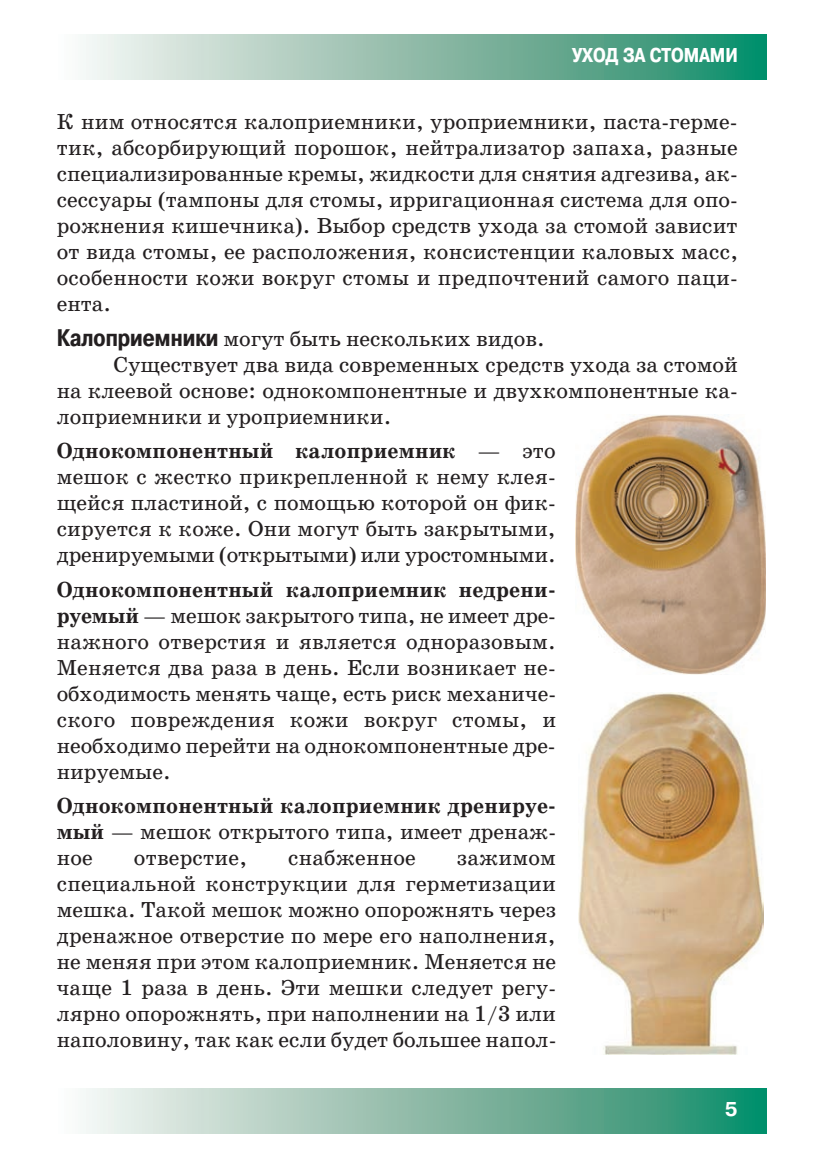
<style>
.page{position:relative;width:823px;height:1168px;background:#fff}
.page>*{position:absolute;margin:0;border:0;box-sizing:border-box;transform-origin:0 0}
.t1{font:22px/26px "School Book C";color:#231f20;text-align:justify}
.t2{font:700 22px/26px "School Book C";letter-spacing:.01em;color:#231f20;text-align:justify}
.t3{font:700 20px "Pragmatica Cond C";color:#fff}
.t4{font:700 20px "Pragmatica C";color:#fff}
.s1{font-family:"Pragmatica Cond C";font-weight:700;font-size:24px}
.s2{font-weight:700}
.s3{font-weight:400}
</style>
<div class="page">
<svg style="left:83px;top:34px;width:682px;height:45px"></svg>
<svg style="left:83px;top:1089px;width:682px;height:45px"></svg>
<img style="left:575px;top:415px;width:190px;height:259px">
<img style="left:578px;top:693px;width:185px;height:361px">
<p class="t3" style="left:572px;top:43px;width:167px">УХОД ЗА СТОМАМИ</p>
<p class="t1" style="left:57px;top:108px;width:682px">К ним относятся калоприемники, уроприемники, паста-герме&shy;тик, абсорбирующий порошок, нейтрализатор запаха, разные специализированные кремы, жидкости для снятия адгезива, ак&shy;сессуары (тампоны для стомы, ирригационная система для опо&shy;рожнения кишечника). Выбор средств ухода за стомой зависит от вида стомы, ее расположения, консистенции каловых масс, особенности кожи вокруг стомы и предпочтений самого паци&shy;ента.</p>
<p class="t1" style="left:57px;top:325px;width:489px"><span class="s1">Калоприемники</span> могут быть нескольких видов.</p>
<p class="t1" style="left:113px;top:351px;width:625px">Существует два вида современных средств ухода за стомой</p>
<p class="t1" style="left:57px;top:377px;width:682px">на клеевой основе: однокомпонентные и двухкомпонентные ка-</p>
<p class="t1" style="left:57px;top:403px;width:336px">лоприемники и уроприемники.</p>
<p class="t1" style="left:57px;top:437px;width:500px"><span class="s2">Однокомпонентный калоприемник</span> — это мешок с жестко прикрепленной к нему клея&shy;щейся пластиной, с помощью которой он фик&shy;сируется к коже. Они могут быть закрытыми, дренируемыми (открытыми) или уростомными.</p>
<p class="t1" style="left:57px;top:576px;width:500px"><span class="s2">Однокомпонентный калоприемник недрени&shy;руемый</span> — мешок закрытого типа, не имеет дре&shy;нажного отверстия и является одноразовым.<br>Меняется два раза в день. Если возникает не&shy;обходимость менять чаще, есть риск механиче&shy;ского повреждения кожи вокруг стомы, и необходимо перейти на однокомпонентные дре&shy;нируемые.</p>
<p class="t2" style="left:57px;top:792px;width:500px">Однокомпонентный калоприемник дренируе&shy;мый <span class="s3">— мешок открытого типа, имеет дренаж&shy;ное</span></p>
<p class="t1" style="left:134px;top:844px;width:115px">отверстие,</p>
<p class="t1" style="left:288px;top:844px;width:129px">снабженное</p>
<p class="t1" style="left:57px;top:844px;width:501px;text-indent:400px">зажимом специальной конструкции для герметизации мешка. Такой мешок можно опорожнять через дренажное отверстие по мере его наполнения, не меняя при этом калоприемник. Меняется не чаще 1 раза в день. Эти мешки следует регу&shy;лярно опорожнять, при наполнении на 1/3 или наполовину, так как если будет большее напол-</p>
<p class="t4" style="left:724px;top:1098px;width:14px">5</p>
</div>
